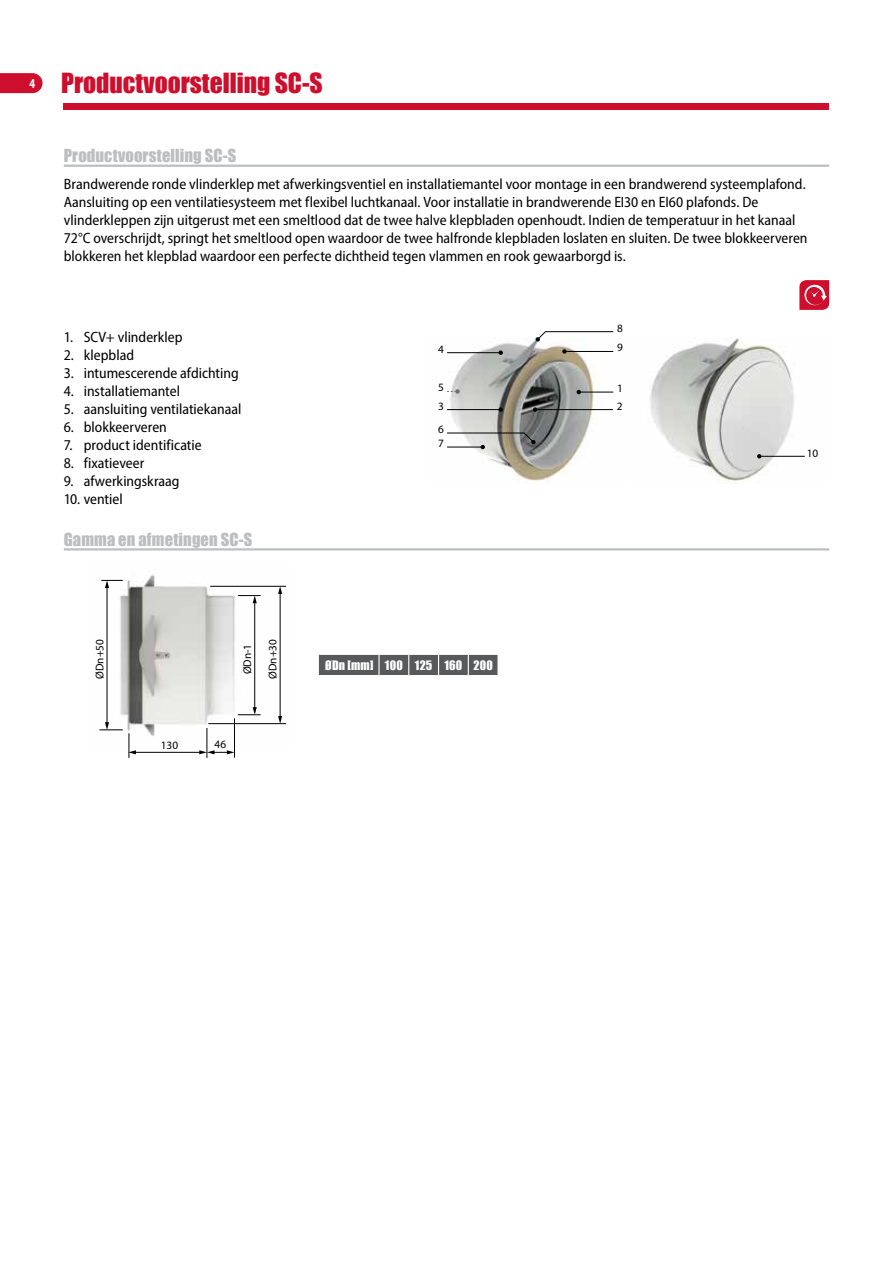
<style>
.page{position:relative;width:893px;height:1263px;background:#fff}
.page>*{position:absolute;margin:0;border:0;box-sizing:border-box;transform-origin:0 0}
.t1{font:25.5px "Impact";color:#ce0e2d}
.t2{font:16.5px "Impact";letter-spacing:.005em;color:#bcbec0}
.t3{font:semi-condensed 15px/18px "Myriad Pro";color:#000}
.t4{font:12px "Impact";letter-spacing:.02em;color:#fff}
.t5{font:11.25px/14.1px "Myriad Pro";color:#000}
</style>
<div class="page">
<div style="left:64px;top:103px;width:765px;height:6px;background:#ce0e2d"></div>
<svg style="left:0;top:73px;width:43px;height:20px"></svg>
<hr style="left:64px;top:165px;width:765px;height:2px;background:#bcbec0">
<hr style="left:64px;top:548px;width:765px;height:2px;background:#bcbec0">
<svg style="left:799px;top:280px;width:30px;height:30px"></svg>
<img style="left:447px;top:340px;width:167px;height:141px">
<img style="left:650px;top:338px;width:155px;height:145px">
<hr style="left:579px;top:392px;width:34px;height:1px;background:#000">
<svg style="left:576px;top:390px;width:5px;height:4px"></svg>
<hr style="left:564px;top:351px;width:49px;height:1px;background:#000">
<svg style="left:562px;top:349px;width:5px;height:5px"></svg>
<svg style="left:535px;top:331px;width:79px;height:11px"></svg>
<hr style="left:447px;top:409px;width:54px;height:1px;background:#000">
<svg style="left:498px;top:407px;width:5px;height:5px"></svg>
<hr style="left:447px;top:352px;width:54px;height:1px;background:#000">
<svg style="left:498px;top:350px;width:5px;height:5px"></svg>
<hr style="left:535px;top:409px;width:78px;height:1px;background:#000">
<svg style="left:533px;top:407px;width:4px;height:5px"></svg>
<svg style="left:447px;top:389px;width:13px;height:5px"></svg>
<svg style="left:447px;top:432px;width:89px;height:17px"></svg>
<hr style="left:759px;top:456px;width:46px;height:1px;background:#000">
<svg style="left:757px;top:454px;width:4px;height:4px"></svg>
<img style="left:101px;top:575px;width:186px;height:173px">
<hr style="left:210px;top:586px;width:76px;height:1px;background:#000">
<hr style="left:208px;top:723px;width:78px;height:1px;background:#000">
<hr style="left:280px;top:592px;width:1px;height:125px;background:#000">
<svg style="left:278px;top:716px;width:4px;height:8px"></svg>
<svg style="left:278px;top:586px;width:4px;height:8px"></svg>
<hr style="left:107px;top:587px;width:1px;height:137px;background:#000">
<svg style="left:101px;top:580px;width:22px;height:8px"></svg>
<hr style="left:207px;top:728px;width:1px;height:30px;background:#000">
<hr style="left:234px;top:718px;width:1px;height:40px;background:#000">
<hr style="left:135px;top:752px;width:66px;height:1px;background:#000">
<svg style="left:99px;top:722px;width:37px;height:36px"></svg>
<svg style="left:199px;top:750px;width:35px;height:4px"></svg>
<hr style="left:254px;top:602px;width:1px;height:106px;background:#000">
<svg style="left:238px;top:707px;width:23px;height:8px"></svg>
<svg style="left:238px;top:595px;width:23px;height:8px"></svg>
<svg style="left:319px;top:654px;width:179px;height:22px;background:#6a6b6d"></svg>
<h1 class="t1" style="left:30px;top:63px;width:295px"><sup>4</sup> Productvoorstelling SC-S</h1>
<p class="t2" style="left:64px;top:143px;width:174px">Productvoorstelling SC-S</p>
<p class="t3" style="left:64px;top:175px;width:745px">Brandwerende ronde vlinderklep met afwerkingsventiel en installatiemantel voor montage in een brandwerend systeemplafond.<br>Aansluiting op een ventilatiesysteem met flexibel luchtkanaal. Voor installatie in brandwerende EI30 en EI60 plafonds. De vlinderkleppen zijn uitgerust met een smeltlood dat de twee halve klepbladen openhoudt. Indien de temperatuur in het kanaal 72°C overschrijdt, springt het smeltlood open waardoor de twee halfronde klepbladen loslaten en sluiten. De twee blokkeerveren blokkeren het klepblad waardoor een perfecte dichtheid tegen vlammen en rook gewaarborgd is.</p>
<p class="t3" style="left:64px;top:328px;width:120px">1. SCV+ vlinderklep</p>
<p class="t3" style="left:64px;top:346px;width:72px">2. klepblad</p>
<p class="t3" style="left:64px;top:364px;width:177px">3. intumescerende afdichting</p>
<p class="t3" style="left:64px;top:382px;width:118px">4. installatiemantel</p>
<p class="t3" style="left:64px;top:400px;width:179px">5. aansluiting ventilatiekanaal</p>
<p class="t3" style="left:64px;top:418px;width:105px">6. blokkeerveren</p>
<p class="t3" style="left:64px;top:436px;width:139px">7. product identificatie</p>
<p class="t3" style="left:64px;top:454px;width:82px">8. fixatieveer</p>
<p class="t3" style="left:64px;top:472px;width:117px">9. afwerkingskraag</p>
<p class="t3" style="left:64px;top:490px;width:61px">10. ventiel</p>
<p class="t2" style="left:64px;top:527px;width:190px">Gamma en afmetingen SC-S</p>
<p class="t5" style="left:92px;top:679px;width:41px;rotate:-90deg">ØDn+50</p>
<p class="t5" style="left:240px;top:674px;width:32px;rotate:-90deg">ØDn-1</p>
<p class="t5" style="left:265px;top:679px;width:41px;rotate:-90deg">ØDn+30</p>
<p class="t5" style="left:161px;top:738px;width:19px">130</p>
<p class="t5" style="left:215px;top:737px;width:13px">46</p>
<p class="t5" style="left:438px;top:342px;width:7px">4</p>
<p class="t5" style="left:438px;top:380px;width:7px">5</p>
<p class="t5" style="left:438px;top:422px;width:7px">6<br>7</p>
<p class="t5" style="left:438px;top:399px;width:7px">3</p>
<p class="t4" style="left:325px;top:656px;width:169px">ØDn [mm] 100 125 160 200</p>
<p class="t5" style="left:617px;top:321px;width:7px">8</p>
<p class="t5" style="left:617px;top:340px;width:7px">9</p>
<p class="t5" style="left:617px;top:381px;width:7px">1</p>
<p class="t5" style="left:617px;top:399px;width:7px">2</p>
<p class="t5" style="left:807px;top:445px;width:13px">10</p>
</div>
